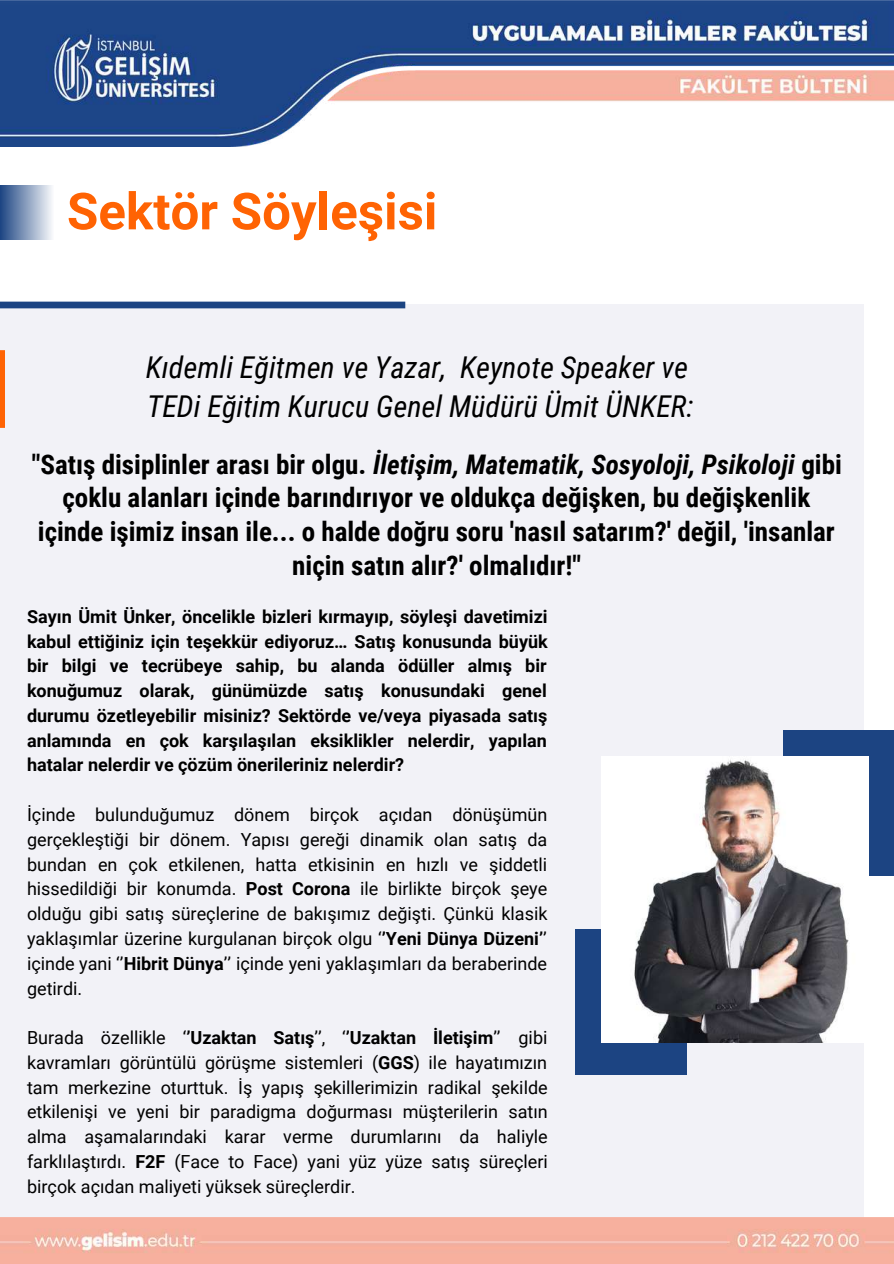
<style>
.page{position:relative;width:894px;height:1264px;background:#fff}
.page>*{position:absolute;margin:0;border:0;box-sizing:border-box;transform-origin:0 0}
.t1{font:700 51px "Roboto";color:#ff6303}
.t2{font:italic 30px/38.2px "Roboto Condensed";color:#000}
.t3{font:700 27px/33.8px "Roboto Condensed";color:#000;text-align:center}
.t4{font:18px/24.8px "Roboto";color:#000;text-align:justify}
.t5{font:700 18px/24.8px "Roboto";color:#000;text-align:justify}
.s1{font-style:italic}
.s2{font-weight:700}
</style>
<div class="page">
<div style="left:0;top:304px;width:862px;height:937px;background:#f2f2f7"></div>
<svg style="left:0;top:301px;width:405px;height:7px;background:#30548d"></svg>
<svg style="left:0;top:350px;width:5px;height:78px"></svg>
<div style="left:0;top:185px;width:54px;height:55px;background:linear-gradient(to right,#1d4583,#f7f8fb)"></div>
<img style="left:0;top:0;width:893px;height:146px">
<img style="left:0;top:1217px;width:893px;height:46px">
<div style="left:782px;top:730px;width:111px;height:145px;background:#1c4482"></div>
<div style="left:574px;top:929px;width:112px;height:145px;background:#1c4482"></div>
<img style="left:601px;top:756px;width:267px;height:286px">
<h1 class="t1" style="left:67px;top:182px;width:372px">Sektör Söyleşisi</h1>
<h2 class="t2" style="left:146px;top:349px;width:549px">Kıdemli Eğitmen ve Yazar, Keynote Speaker ve<br>TEDi Eğitim Kurucu Genel Müdürü Ümit ÜNKER:</h2>
<p class="t3" style="left:32px;top:447px;width:811px">"Satış disiplinler arası bir olgu. <span class="s1">İletişim, Matematik, Sosyoloji, Psikoloji</span> gibi çoklu alanları içinde barındırıyor ve oldukça değişken, bu değişkenlik içinde işimiz insan ile... o halde doğru soru 'nasıl satarım?' değil, 'insanlar niçin satın alır?' olmalıdır!"</p>
<p class="t5" style="left:27px;top:604px;width:522px">Sayın Ümit Ünker, öncelikle bizleri kırmayıp, söyleşi davetimizi kabul ettiğiniz için teşekkür ediyoruz… Satış konusunda büyük bir bilgi ve tecrübeye sahip, bu alanda ödüller almış bir konuğumuz olarak, günümüzde satış konusundaki genel durumu özetleyebilir misiniz? Sektörde ve/veya piyasada satış anlamında en çok karşılaşılan eksiklikler nelerdir, yapılan hatalar nelerdir ve çözüm önerileriniz nelerdir?</p>
<p class="t4" style="left:27px;top:802px;width:522px">İçinde bulunduğumuz dönem birçok açıdan dönüşümün gerçekleştiği bir dönem. Yapısı gereği dinamik olan satış da bundan en çok etkilenen, hatta etkisinin en hızlı ve şiddetli hissedildiği bir konumda. <span class="s2">Post Corona</span> ile birlikte birçok şeye olduğu gibi satış süreçlerine de bakışımız değişti. Çünkü klasik yaklaşımlar üzerine kurgulanan birçok olgu ‘<span class="s2">’Yeni Dünya Düzeni’</span>’ içinde yani ‘’<span class="s2">Hibrit Dünya</span>’’ içinde yeni yaklaşımları da beraberinde getirdi.</p>
<p class="t4" style="left:27px;top:1025px;width:522px">Burada özellikle ‘<span class="s2">’Uzaktan Satış</span>’’, ‘<span class="s2">’Uzaktan İletişim</span>’’ gibi kavramları görüntülü görüşme sistemleri (<span class="s2">GGS</span>) ile hayatımızın tam merkezine oturttuk. İş yapış şekillerimizin radikal şekilde etkilenişi ve yeni bir paradigma doğurması müşterilerin satın alma aşamalarındaki karar verme durumlarını da haliyle farklılaştırdı. <span class="s2">F2F</span> (Face to Face) yani yüz yüze satış süreçleri birçok açıdan maliyeti yüksek süreçlerdir.</p>
</div>
